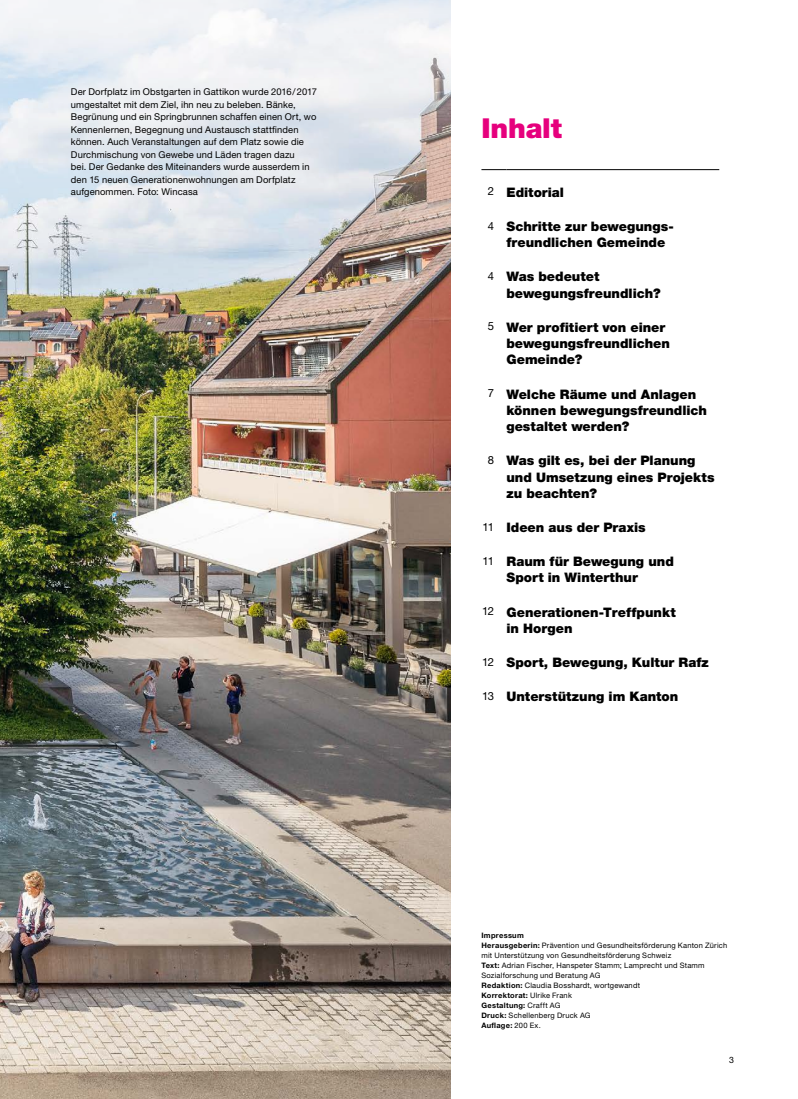
<style>
.page{position:relative;width:798px;height:1099px;background:#fff}
.page>*{position:absolute;margin:0;border:0;box-sizing:border-box;transform-origin:0 0}
.t1{font:900 27.5px "Helvetica Neue LT Std";letter-spacing:-.01em;color:#e6007d}
.t2{font:900 13.12px/16.2px "Helvetica Neue LT Std";color:#000}
.t3{font:9.38px/12.5px "Helvetica Neue LT Std";letter-spacing:.01em;color:#000}
.t4{font:8.75px "Helvetica Neue LT Std";color:#000}
.t5{font:7.5px/10px "Helvetica Neue LT Std";letter-spacing:.025em;color:#000}
.s1{font-weight:400;font-size:11.25px}
.s2{font-weight:700}
</style>
<div class="page">
<img style="left:0;top:325px;width:450px;height:773px">
<img style="left:0;top:0;width:450px;height:325px">
<svg style="left:481px;top:169px;width:25px;height:1px"></svg>
<hr style="left:506px;top:169px;width:213px;height:1px;background:#000">
<p class="t3" style="left:71px;top:86px;width:247px">Der Dorfplatz im Obstgarten in Gattikon wurde 2016/2017 umgestaltet mit dem Ziel, ihn neu zu beleben. Bänke, Begrünung und ein Springbrunnen schaffen einen Ort, wo Kennenlernen, Begegnung und Austausch stattfinden können. Auch Veranstaltungen auf dem Platz sowie die Durchmischung von Gewebe und Läden tragen dazu<br>bei. Der Gedanke des Miteinanders wurde ausserdem in den 15 neuen Generationenwohnungen am Dorfplatz aufgenommen. Foto: Wincasa</p>
<h1 class="t1" style="left:481px;top:111px;width:82px">Inhalt</h1>
<p class="t2" style="left:487px;top:184px;width:78px"><span class="s1">2</span> Editorial</p>
<p class="t2" style="left:506px;top:218px;width:169px;text-indent:-19px"><span class="s1">4</span> Schritte zur bewegungs&shy;freundlichen Gemeinde</p>
<p class="t2" style="left:506px;top:268px;width:155px;text-indent:-19px"><span class="s1">4</span> Was bedeutet bewegungsfreundlich?</p>
<p class="t2" style="left:506px;top:319px;width:165px;text-indent:-19px"><span class="s1">5</span> Wer profitiert von einer bewegungsfreundlichen<br>Gemeinde?</p>
<p class="t2" style="left:506px;top:385px;width:202px;text-indent:-19px"><span class="s1">7</span> Welche Räume und Anlagen können bewegungsfreundlich gestaltet werden?</p>
<p class="t2" style="left:506px;top:452px;width:209px;text-indent:-19px"><span class="s1">8</span> Was gilt es, bei der Planung und Umsetzung eines Projekts zu beachten?</p>
<p class="t2" style="left:482px;top:519px;width:165px"><span class="s1">11</span> Ideen aus der Praxis</p>
<p class="t2" style="left:506px;top:553px;width:169px;text-indent:-24px"><span class="s1">11</span> Raum für Bewegung und<br>Sport in Winterthur</p>
<p class="t2" style="left:506px;top:603px;width:171px;text-indent:-24px"><span class="s1">12</span> Generationen-Treffpunkt in Horgen</p>
<p class="t2" style="left:482px;top:654px;width:228px"><span class="s1">12</span> Sport, Bewegung, Kultur Rafz</p>
<p class="t2" style="left:482px;top:688px;width:198px"><span class="s1">13</span> Unterstützung im Kanton</p>
<p class="t5" style="left:481px;top:930px;width:247px"><span class="s2">Impressum<br>Herausgeberin:</span> Prävention und Gesundheitsförderung Kanton Zürich mit Unterstützung von Gesundheitsförderung Schweiz<br><span class="s2">Text:</span> Adrian Fischer, Hanspeter Stamm; Lamprecht und Stamm Sozialforschung und Beratung AG<br><span class="s2">Redaktion:</span> Claudia Bosshardt, wortgewandt<br><span class="s2">Korrektorat:</span> Ulrike Frank<br><span class="s2">Gestaltung:</span> Crafft AG<br><span class="s2">Druck:</span> Schellenberg Druck AG<br><span class="s2">Auflage:</span> 200 Ex.</p>
<p class="t4" style="left:729px;top:1054px;width:6px">3</p>
</div>
